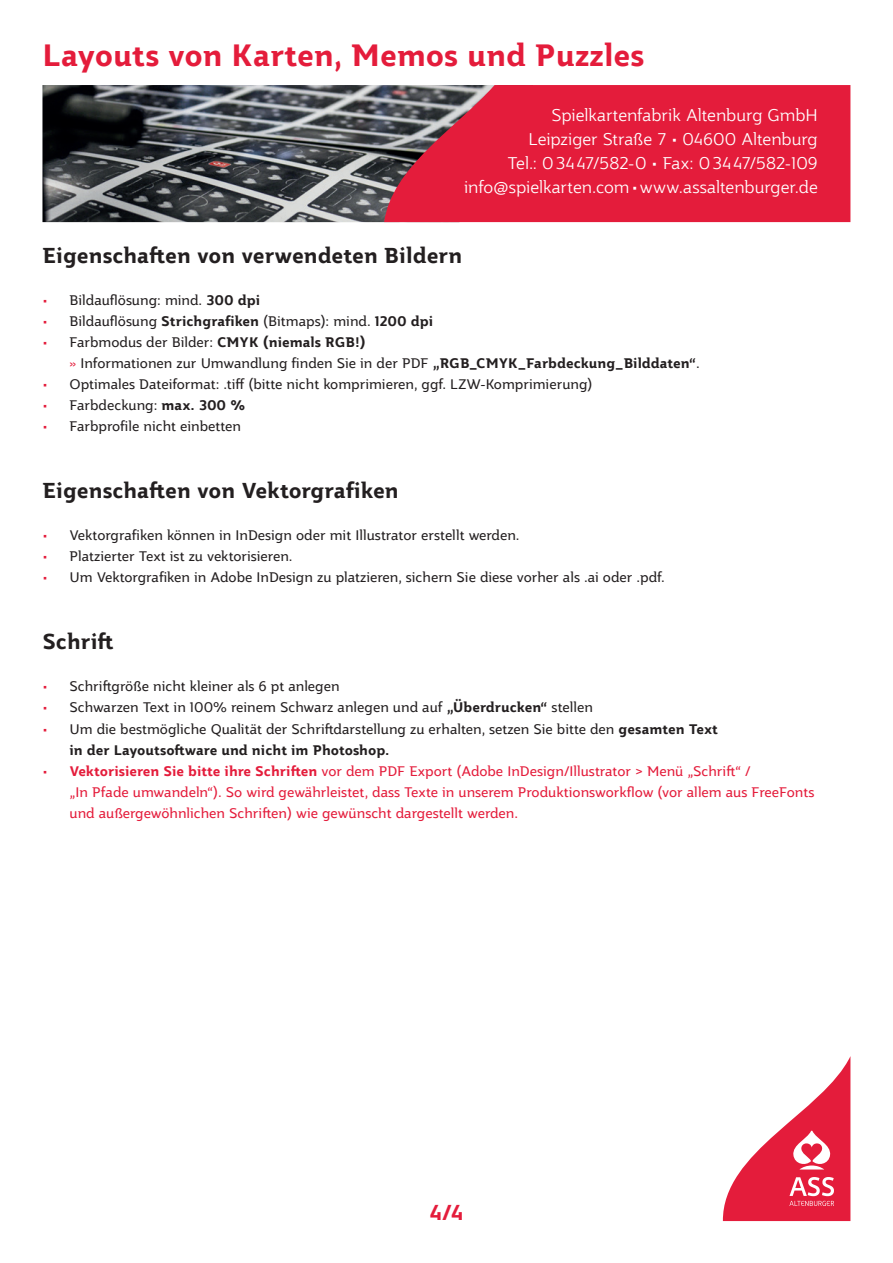
<style>
.page{position:relative;width:893px;height:1263px;background:#fff}
.page>*{position:absolute;margin:0;border:0;box-sizing:border-box;transform-origin:0 0}
.t1{font:700 30px "Carta Jotia";color:#e41c3b}
.t2{font:700 21px "Carta Jotia";color:#231f20}
.t3{font:700 21px "Carta Jotia";color:#e41c3b}
.t4{font:300 16.5px/24px "Carta Jotia";letter-spacing:-.005em;color:#fff;text-align:right}
.t5{font:13.5px/21px "Carta Jotia";color:#231f20}
.t6{font:13.5px/21px "Carta Jotia";color:#e41c3b}
.s1{color:#e41c3b}
.s2{font-weight:700}
</style>
<div class="page">
<img style="left:43px;top:85px;width:341px;height:137px">
<svg style="left:722px;top:1057px;width:128px;height:164px"></svg>
<svg style="left:384px;top:85px;width:466px;height:137px;background:#d72440"></svg>
<h1 class="t1" style="left:43px;top:35px;width:603px">Layouts von Karten, Memos und Puzzles</h1>
<p class="t4" style="left:464px;top:103px;width:355px">Spielkartenfabrik Altenburg GmbH<br>Leipziger Straße 7 • 04600 Altenburg<br>Tel.: 03447/582-0 • Fax: 03447/582-109 info@spielkarten.com•www.assaltenburger.de</p>
<h2 class="t2" style="left:43px;top:241px;width:421px">Eigenschaften von verwendeten Bildern</h2>
<p class="t5" style="left:43px;top:290px;width:219px"><span class="s1">•</span> Bildauflösung: mind. <span class="s2">300 dpi</span></p>
<p class="t5" style="left:43px;top:311px;width:392px"><span class="s1">•</span> Bildauflösung <span class="s2">Strichgrafiken</span> (Bitmaps): mind. <span class="s2">1200 dpi</span></p>
<p class="t5" style="left:70px;top:332px;width:632px;text-indent:-27px"><span class="s1">•</span> Farbmodus der Bilder: <span class="s2">CMYK (niemals RGB!)<br></span><span class="s1">»</span> Informationen zur Umwandlung finden Sie in der PDF <span class="s2">„RGB_CMYK_Farbdeckung_Bilddaten“</span>.</p>
<p class="t5" style="left:43px;top:374px;width:552px"><span class="s1">•</span> Optimales Dateiformat: .tiff (bitte nicht komprimieren, ggf. LZW-Komprimierung)</p>
<p class="t5" style="left:43px;top:395px;width:204px"><span class="s1">•</span> Farbdeckung: <span class="s2">max. 300 %</span></p>
<p class="t5" style="left:43px;top:416px;width:200px"><span class="s1">•</span> Farbprofile nicht einbetten</p>
<h2 class="t2" style="left:43px;top:476px;width:358px">Eigenschaften von Vektorgrafiken</h2>
<p class="t5" style="left:43px;top:525px;width:479px"><span class="s1">•</span> Vektorgrafiken können in InDesign oder mit Illustrator erstellt werden.</p>
<p class="t5" style="left:43px;top:546px;width:252px"><span class="s1">•</span> Platzierter Text ist zu vektorisieren.</p>
<p class="t5" style="left:43px;top:567px;width:624px"><span class="s1">•</span> Um Vektorgrafiken in Adobe InDesign zu platzieren, sichern Sie diese vorher als .ai oder .pdf.</p>
<h2 class="t2" style="left:43px;top:628px;width:73px">Schrift</h2>
<p class="t5" style="left:43px;top:676px;width:299px"><span class="s1">•</span> Schriftgröße nicht kleiner als 6 pt anlegen</p>
<p class="t5" style="left:43px;top:697px;width:552px"><span class="s1">•</span> Schwarzen Text in 100% reinem Schwarz anlegen und auf <span class="s2">„Überdrucken“</span> stellen</p>
<p class="t5" style="left:70px;top:718px;width:650px;text-indent:-27px"><span class="s1">•</span> Um die bestmögliche Qualität der Schriftdarstellung zu erhalten, setzen Sie bitte den <span class="s2">gesamten Text in der Layoutsoftware und nicht im Photoshop.</span></p>
<p class="t6" style="left:70px;top:760px;width:746px;text-indent:-27px">• <span class="s2">Vektorisieren Sie bitte ihre Schriften</span> vor dem PDF Export (Adobe InDesign/Illustrator &gt; Menü „Schrift“ /<br>„In Pfade umwandeln“). So wird gewährleistet, dass Texte in unserem Produktionsworkflow (vor allem aus FreeFonts und außergewöhnlichen Schriften) wie gewünscht dargestellt werden.</p>
<h2 class="t3" style="left:430px;top:1198px;width:35px">4/4</h2>
</div>
